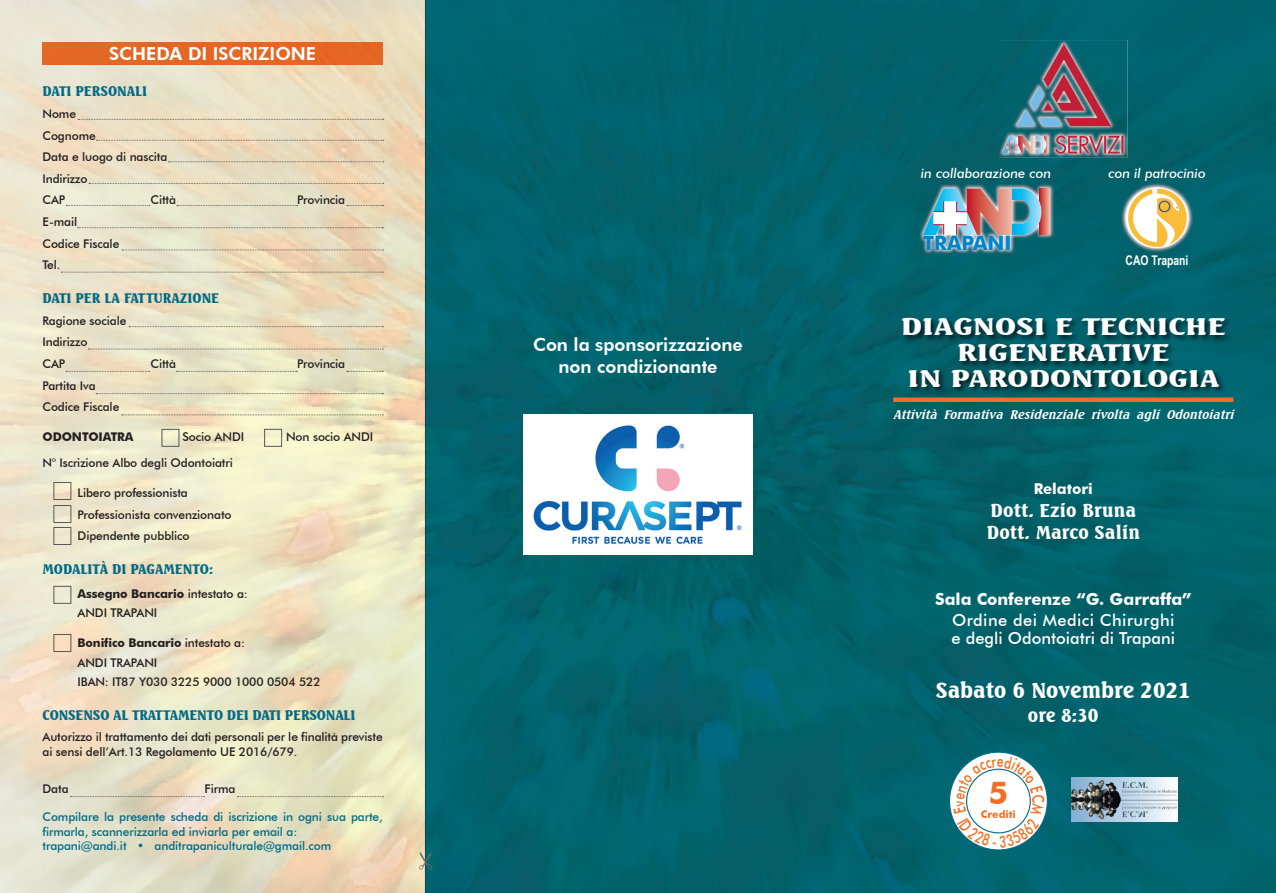
<style>
.page{position:relative;width:1276px;height:893px;background:#fff}
.page>*{position:absolute;margin:0;border:0;box-sizing:border-box;transform-origin:0 0}
.t1{font:700 31.5px "Futura BT";color:#f36e21}
.t2{font:800 23.4px/25.5px "Seagull BT";color:#fff;text-align:center;scale:1.33 1}
.t3{font:800 21px "Seagull BT";color:#fff}
.t4{font:700 19.95px "Futura BT";color:#0084ca}
.t5{font:800 18px/21.6px "Futura BT";color:#fff;text-align:center}
.t6{font:800 18px/22.5px "Seagull BT";letter-spacing:.01em;color:#fff}
.t7{font:500 16.5px/18px "Futura BT";color:#fff}
.t8{font:700 16.5px "Futura BT";color:#fff}
.t9{font:700 15px "Futura BT";color:#fff}
.t10{font:800 13.5px "Seagull BT";letter-spacing:-.01em;color:#016b87}
.t11{font:italic 500 13.5px "Futura BT";color:#fff}
.t12{font:700 13.35px "Arial Narrow";color:#fff;scale:.95 1}
.t13{font:500 12px/21.6px "Futura BT";letter-spacing:-.01em;color:#231f20}
.t14{font:500 12px/14.7px "Futura BT";letter-spacing:-.01em;color:#016b87}
.t15{font:italic 700 12px "Seagull BT";color:#fff;scale:1.05 1}
.t16{font:700 12px "Futura BT";letter-spacing:-.01em;color:#231f20}
.t17{font:700 10.5px "Futura BT";color:#f36e21}
.s1{font-weight:700}
</style>
<div class="page">
<img style="left:0;top:0;width:1010px;height:893px">
<div style="left:1010px;top:0;width:266px;height:52px;background:#01636f"></div>
<img style="left:1117px;top:52px;width:159px;height:841px">
<img style="left:1010px;top:158px;width:107px;height:735px">
<div style="left:43px;top:42px;width:340px;height:22px;background:#e46724"></div>
<img style="left:1072px;top:777px;width:105px;height:45px">
<img style="left:918px;top:184px;width:135px;height:71px">
<svg style="left:1042px;top:189px;width:7px;height:46px"></svg>
<svg style="left:923px;top:189px;width:119px;height:46px;background:#8f9da8"></svg>
<img style="left:1121px;top:183px;width:71px;height:69px">
<img style="left:1125px;top:187px;width:63px;height:61px">
<img style="left:999px;top:40px;width:128px;height:118px">
<img style="left:1001px;top:42px;width:124px;height:114px">
<svg style="left:78px;top:119px;width:306px;height:1px"></svg>
<svg style="left:129px;top:326px;width:254px;height:1px"></svg>
<svg style="left:88px;top:349px;width:295px;height:1px"></svg>
<svg style="left:96px;top:140px;width:288px;height:1px"></svg>
<svg style="left:169px;top:161px;width:215px;height:1px"></svg>
<svg style="left:89px;top:183px;width:295px;height:1px"></svg>
<svg style="left:347px;top:205px;width:36px;height:1px"></svg>
<svg style="left:347px;top:371px;width:36px;height:1px"></svg>
<svg style="left:66px;top:205px;width:84px;height:1px"></svg>
<svg style="left:66px;top:371px;width:84px;height:1px"></svg>
<svg style="left:177px;top:205px;width:121px;height:1px"></svg>
<svg style="left:177px;top:371px;width:120px;height:1px"></svg>
<svg style="left:78px;top:227px;width:305px;height:1px"></svg>
<svg style="left:122px;top:250px;width:261px;height:1px"></svg>
<svg style="left:96px;top:393px;width:287px;height:1px"></svg>
<svg style="left:122px;top:415px;width:261px;height:1px"></svg>
<svg style="left:71px;top:796px;width:133px;height:1px"></svg>
<svg style="left:237px;top:796px;width:146px;height:1px"></svg>
<svg style="left:61px;top:272px;width:322px;height:1px"></svg>
<div style="left:162px;top:429px;width:17px;height:18px;border:1px solid #57585a"></div>
<div style="left:53px;top:482px;width:18px;height:18px;border:1px solid #57585a"></div>
<div style="left:53px;top:505px;width:18px;height:18px;border:1px solid #57585a"></div>
<div style="left:53px;top:527px;width:18px;height:18px;border:1px solid #57585a"></div>
<div style="left:53px;top:586px;width:18px;height:18px;border:1px solid #57585a"></div>
<div style="left:53px;top:634px;width:18px;height:18px;border:1px solid #57585a"></div>
<div style="left:264px;top:429px;width:18px;height:18px;border:1px solid #57585a"></div>
<img style="left:900px;top:317px;width:332px;height:77px">
<div style="left:523px;top:415px;width:230px;height:140px;background:#fff"></div>
<img style="left:533px;top:425px;width:209px;height:119px">
<div style="left:893px;top:397px;width:340px;height:5px;background:#f36e21"></div>
<svg style="left:419px;top:0;width:13px;height:893px;background:#6d9a90"></svg>
<svg style="left:953px;top:755px;width:91px;height:93px"></svg>
<h3 class="t5" style="left:109px;top:43px;width:208px">SCHEDA DI ISCRIZIONE</h3>
<p class="t10" style="left:43px;top:83px;width:106px">DATI PERSONALI</p>
<p class="t13" style="left:43px;top:103px;width:126px">Nome<br>Cognome<br>Data e luogo di nascita<br>Indirizzo<br>CAP</p>
<p class="t13" style="left:151px;top:189px;width:27px">Città</p>
<p class="t13" style="left:297px;top:189px;width:50px">Provincia</p>
<p class="t13" style="left:43px;top:211px;width:78px">E-mail<br>Codice Fiscale<br>Tel.</p>
<p class="t10" style="left:43px;top:289px;width:178px">DATI PER LA FATTURAZIONE</p>
<p class="t13" style="left:43px;top:310px;width:85px">Ragione sociale<br>Indirizzo<br>CAP</p>
<p class="t13" style="left:151px;top:353px;width:27px">Città</p>
<p class="t13" style="left:297px;top:353px;width:50px">Provincia</p>
<p class="t13" style="left:43px;top:374px;width:78px">Partita Iva<br>Codice Fiscale</p>
<p class="t16" style="left:43px;top:430px;width:92px">ODONTOIATRA</p>
<p class="t13" style="left:182px;top:426px;width:63px">Socio ANDI</p>
<p class="t13" style="left:286px;top:426px;width:89px">Non socio ANDI</p>
<p class="t13" style="left:43px;top:451px;width:192px">N° Iscrizione Albo degli Odontoiatri</p>
<p class="t13" style="left:78px;top:482px;width:156px">Libero professionista<br>Professionista convenzionato<br>Dipendente pubblico</p>
<p class="t10" style="left:43px;top:560px;width:172px">MODALITÀ DI PAGAMENTO:</p>
<p class="t13" style="left:78px;top:584px;width:172px;line-height:19.2px"><span class="s1">Assegno Bancario</span> intestato a:<br>ANDI TRAPANI</p>
<p class="t13" style="left:78px;top:633px;width:244px;line-height:19.2px"><span class="s1">Bonifico Bancario</span> intestato a:<br>ANDI TRAPANI<br>IBAN: IT87 Y030 3225 9000 1000 0504 522</p>
<p class="t10" style="left:43px;top:706px;width:314px">CONSENSO AL TRATTAMENTO DEI DATI PERSONALI</p>
<p class="t13" style="left:43px;top:729px;width:342px;line-height:14.7px">Autorizzo il trattamento dei dati personali per le finalità previste ai sensi dell’Art.13 Regolamento UE 2016/679.</p>
<p class="t13" style="left:43px;top:778px;width:28px">Data</p>
<p class="t13" style="left:205px;top:778px;width:32px">Firma</p>
<p class="t14" style="left:43px;top:809px;width:342px">Compilare la presente scheda di iscrizione in ogni sua parte, firmarla, scannerizzarla ed inviarla per email a: trapani@andi.it • anditrapaniculturale@gmail.com</p>
<h3 class="t5" style="left:533px;top:334px;width:211px">Con la sponsorizzazione non condizionante</h3>
<p class="t11" style="left:921px;top:165px;width:132px">in collaborazione con</p>
<h3 class="t4" style="left:923px;top:231px;width:90px">TRAPANI</h3>
<p class="t11" style="left:1108px;top:165px;width:99px">con il patrocinio</p>
<p class="t12" style="left:1125px;top:250px;width:68px">CAO Trapani</p>
<h2 class="t2" style="left:901px;top:314px;width:246px">DIAGNOSI E TECNICHE<br>RIGENERATIVE<br>IN PARODONTOLOGIA</h2>
<p class="t15" style="left:893px;top:407px;width:329px">Attività Formativa Residenziale rivolta agli Odontoiatri</p>
<p class="t9" style="left:1033px;top:480px;width:61px">Relatori</p>
<h3 class="t6" style="left:987px;top:498px;width:154px">Dott. Ezio Bruna<br>Dott. Marco Salin</h3>
<h3 class="t8" style="left:935px;top:589px;width:258px">Sala Conferenze “G. Garraffa”</h3>
<h3 class="t7" style="left:951px;top:611px;width:225px">Ordine dei Medici Chirurghi e degli Odontoiatri di Trapani</h3>
<h3 class="t3" style="left:936px;top:676px;width:256px">Sabato 6 Novembre 2021</h3>
<h3 class="t6" style="left:1028px;top:703px;width:72px">ore 8:30</h3>
<h1 class="t1" style="left:988px;top:774px;width:21px">5</h1>
<p class="t17" style="left:981px;top:808px;width:36px">Crediti</p>
</div>
